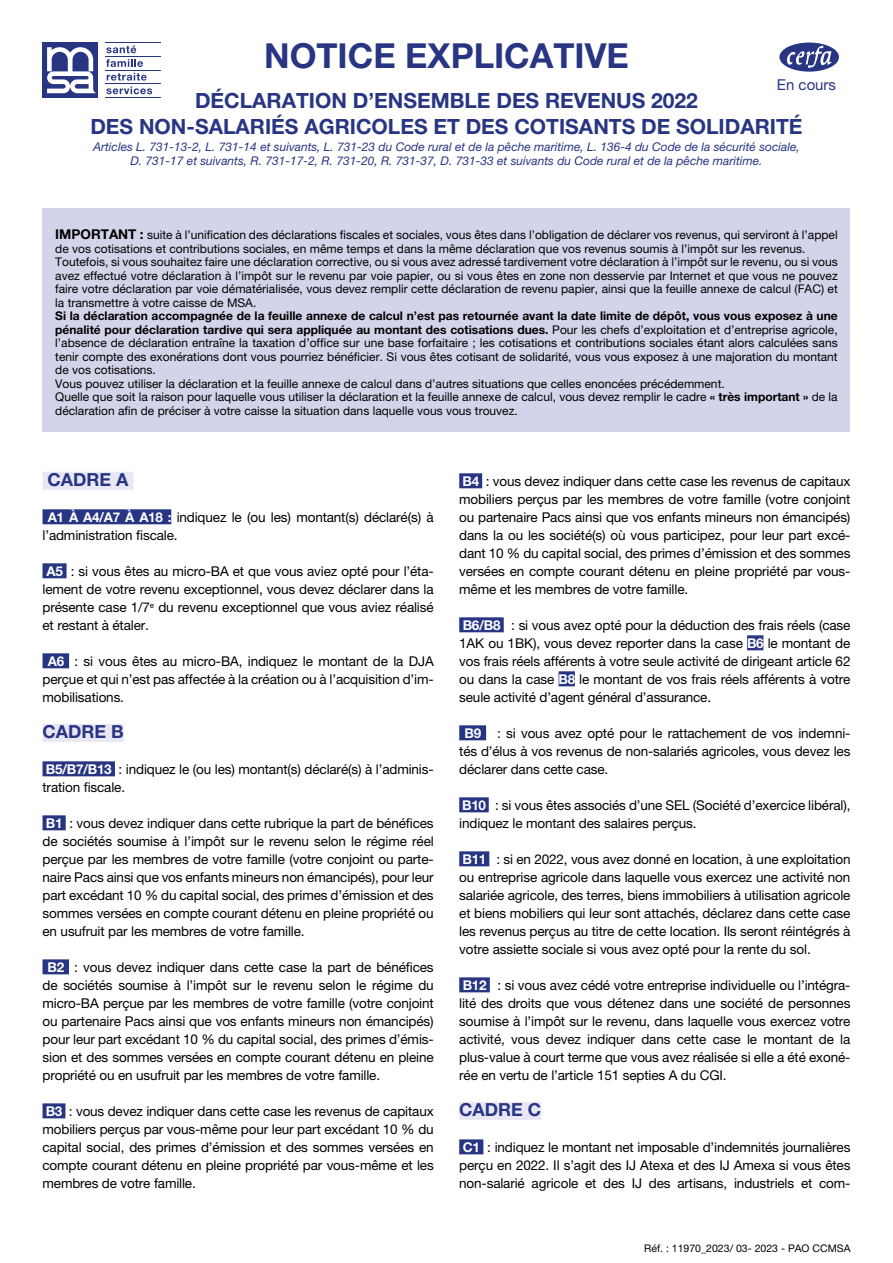
<style>
.page{position:relative;width:893px;height:1263px;background:#fff}
.page>*{position:absolute;margin:0;border:0;box-sizing:border-box;transform-origin:0 0}
.t1{font:700 34.5px "Helvetica Neue LT Pro";color:#283583}
.t2{font:700 21px/25.2px "Helvetica Neue LT Pro";color:#283583;text-align:center}
.t3{font:700 18px "Helvetica Neue LT Pro";color:#283583}
.t4{font:15px "Helvetica Neue LT Pro";color:#283583}
.t5{font:13.5px/18px "Helvetica Neue LT Pro";letter-spacing:-.01em;color:#000;text-align:justify}
.t6{font:12px/13.5px "Helvetica Neue LT Pro";color:#000}
.t7{font:italic 12px/13.5px "Helvetica Neue LT Pro";color:#283583;text-align:center}
.t8{font:10.5px "Helvetica Neue LT Pro";color:#000}
.s1{font-weight:700;font-size:13.5px}
.s2{font-weight:700}
.s3{font-weight:700;color:#fff}
</style>
<div class="page">
<svg style="left:106px;top:45px;width:30px;height:8px"></svg>
<svg style="left:106px;top:59px;width:37px;height:8px"></svg>
<svg style="left:106px;top:73px;width:46px;height:21px"></svg>
<hr style="left:105px;top:43px;width:55px;height:1px;background:#283583">
<hr style="left:105px;top:56px;width:55px;height:1px;background:#283583">
<hr style="left:105px;top:70px;width:55px;height:1px;background:#283583">
<hr style="left:105px;top:83px;width:55px;height:1px;background:#283583">
<hr style="left:105px;top:97px;width:55px;height:1px;background:#283583">
<div style="left:43px;top:43px;width:55px;height:55px;background:#283583"></div>
<svg style="left:47px;top:47px;width:49px;height:46px"></svg>
<div style="left:779px;top:43px;width:60px;height:29px;background:#283583;border-radius:50%"></div>
<svg style="left:786px;top:46px;width:46px;height:22px"></svg>
<div style="left:43px;top:209px;width:807px;height:223px;background:#d3d4e9"></div>
<div style="left:43px;top:472px;width:91px;height:18px;background:#e9e7f4"></div>
<div style="left:43px;top:509px;width:128px;height:15px;background:#283583"></div>
<div style="left:43px;top:563px;width:24px;height:15px;background:#283583"></div>
<div style="left:43px;top:653px;width:26px;height:15px;background:#283583"></div>
<div style="left:43px;top:724px;width:81px;height:18px;background:#e9e7f4"></div>
<div style="left:43px;top:761px;width:72px;height:15px;background:#283583"></div>
<div style="left:43px;top:815px;width:23px;height:15px;background:#283583"></div>
<div style="left:43px;top:959px;width:26px;height:15px;background:#283583"></div>
<div style="left:43px;top:1103px;width:22px;height:15px;background:#283583"></div>
<div style="left:459px;top:473px;width:23px;height:15px;background:#283583"></div>
<div style="left:459px;top:617px;width:45px;height:15px;background:#283583"></div>
<div style="left:747px;top:635px;width:16px;height:15px;background:#283583"></div>
<div style="left:559px;top:671px;width:16px;height:15px;background:#283583"></div>
<div style="left:459px;top:725px;width:27px;height:15px;background:#283583"></div>
<div style="left:459px;top:797px;width:30px;height:15px;background:#283583"></div>
<div style="left:459px;top:851px;width:30px;height:15px;background:#283583"></div>
<div style="left:459px;top:977px;width:31px;height:15px;background:#283583"></div>
<div style="left:459px;top:1102px;width:82px;height:18px;background:#e9e7f4"></div>
<div style="left:459px;top:1139px;width:24px;height:15px;background:#283583"></div>
<h1 class="t1" style="left:264px;top:35px;width:366px">NOTICE EXPLICATIVE</h1>
<h2 class="t2" style="left:90px;top:88px;width:714px">DÉCLARATION D’ENSEMBLE DES REVENUS 2022<br>DES NON-SALARIÉS AGRICOLES ET DES COTISANTS DE SOLIDARITÉ</h2>
<p class="t7" style="left:93px;top:140px;width:708px">Articles L. 731-13-2, L. 731-14 et suivants, L. 731-23 du Code rural et de la pêche maritime, L. 136-4 du Code de la sécurité sociale,<br>D. 731-17 et suivants, R. 731-17-2, R. 731-20, R. 731-37, D. 731-33 et suivants du Code rural et de la pêche maritime.</p>
<p class="t4" style="left:777px;top:76px;width:61px">En cours</p>
<p class="t6" style="left:55px;top:228px;width:784px"><span class="s1">IMPORTANT :</span> suite à l’unification des déclarations fiscales et sociales, vous êtes dans l’obligation de déclarer vos revenus, qui serviront à l’appel de vos cotisations et contributions sociales, en même temps et dans la même déclaration que vos revenus soumis à l’impôt sur les revenus.<br>Toutefois, si vous souhaitez faire une déclaration corrective, ou si vous avez adressé tardivement votre déclaration à l’impôt sur le revenu, ou si vous avez effectué votre déclaration à l’impôt sur le revenu par voie papier, ou si vous êtes en zone non desservie par Internet et que vous ne pouvez faire votre déclaration par voie dématérialisée, vous devez remplir cette déclaration de revenu papier, ainsi que la feuille annexe de calcul (FAC) et la transmettre à votre caisse de MSA.</p>
<p class="t6" style="left:55px;top:309px;width:784px"><span class="s2">Si la déclaration accompagnée de la feuille annexe de calcul n’est pas retournée avant la date limite de dépôt, vous vous exposez à une pénalité pour déclaration tardive qui sera appliquée au montant des cotisations dues.</span> Pour les chefs d’exploitation et d’entreprise agricole, l’absence de déclaration entraîne la taxation d’office sur une base forfaitaire ; les cotisations et contributions sociales étant alors calculées sans tenir compte des exonérations dont vous pourriez bénéficier. Si vous êtes cotisant de solidarité, vous vous exposez à une majoration du montant de vos cotisations.<br>Vous pouvez utiliser la déclaration et la feuille annexe de calcul dans d’autres situations que celles enoncées précédemment.<br>Quelle que soit la raison pour laquelle vous utiliser la déclaration et la feuille annexe de calcul, vous devez remplir le cadre <span class="s2">« très important »</span> de la déclaration afin de préciser à votre caisse la situation dans laquelle vous vous trouvez.</p>
<h3 class="t3" style="left:48px;top:468px;width:82px">CADRE A</h3>
<p class="t5" style="left:43px;top:508px;width:393px;text-indent:5px"><span class="s3">A1 À A4/A7 À A18 :</span> indiquez le (ou les) montant(s) déclaré(s) à l’administration fiscale.</p>
<p class="t5" style="left:43px;top:562px;width:393px"><span class="s3">A5</span> : si vous êtes au micro-BA et que vous aviez opté pour l’éta&shy;lement de votre revenu exceptionnel, vous devez déclarer dans la présente case 1/7<sup>e</sup> du revenu exceptionnel que vous aviez réalisé et restant à étaler.</p>
<p class="t5" style="left:43px;top:652px;width:393px;text-indent:5px"><span class="s3">A6</span> : si vous êtes au micro-BA, indiquez le montant de la DJA perçue et qui n’est pas affectée à la création ou à l’acquisition d’im&shy;mobilisations.</p>
<h3 class="t3" style="left:43px;top:720px;width:83px">CADRE B</h3>
<p class="t5" style="left:43px;top:760px;width:393px"><span class="s3">B5/B7/B13</span> : indiquez le (ou les) montant(s) déclaré(s) à l’adminis&shy;tration fiscale.</p>
<p class="t5" style="left:43px;top:814px;width:393px"><span class="s3">B1</span> : vous devez indiquer dans cette rubrique la part de bénéfices de sociétés soumise à l’impôt sur le revenu selon le régime réel perçue par les membres de votre famille (votre conjoint ou parte&shy;naire Pacs ainsi que vos enfants mineurs non émancipés), pour leur part excédant 10 % du capital social, des primes d’émission et des sommes versées en compte courant détenu en pleine propriété ou en usufruit par les membres de votre famille.</p>
<p class="t5" style="left:43px;top:958px;width:393px;text-indent:5px"><span class="s3">B2</span> : vous devez indiquer dans cette case la part de bénéfices de sociétés soumise à l’impôt sur le revenu selon le régime du micro-BA perçue par les membres de votre famille (votre conjoint ou partenaire Pacs ainsi que vos enfants mineurs non émancipés) pour leur part excédant 10 % du capital social, des primes d’émis&shy;sion et des sommes versées en compte courant détenu en pleine propriété ou en usufruit par les membres de votre famille.</p>
<p class="t5" style="left:43px;top:1102px;width:393px"><span class="s3">B3</span> : vous devez indiquer dans cette case les revenus de capitaux mobiliers perçus par vous-même pour leur part excédant 10 % du capital social, des primes d’émission et des sommes versées en compte courant détenu en pleine propriété par vous-même et les membres de votre famille.</p>
<p class="t5" style="left:459px;top:472px;width:393px"><span class="s3">B4</span> : vous devez indiquer dans cette case les revenus de capitaux mobiliers perçus par les membres de votre famille (votre conjoint ou partenaire Pacs ainsi que vos enfants mineurs non émancipés) dans la ou les société(s) où vous participez, pour leur part excé&shy;dant 10 % du capital social, des primes d’émission et des sommes versées en compte courant détenu en pleine propriété par vous&shy;même et les membres de votre famille.</p>
<p class="t5" style="left:459px;top:616px;width:393px"><span class="s3">B6/B8</span> : si vous avez opté pour la déduction des frais réels (case 1AK ou 1BK), vous devez reporter dans la case <span class="s3">B6</span> le montant de vos frais réels afférents à votre seule activité de dirigeant article 62 ou dans la case <span class="s3">B8</span> le montant de vos frais réels afférents à votre seule activité d’agent général d’assurance.</p>
<p class="t5" style="left:459px;top:724px;width:393px;text-indent:5px"><span class="s3">B9</span> : si vous avez opté pour le rattachement de vos indemni&shy;tés d’élus à vos revenus de non-salariés agricoles, vous devez les déclarer dans cette case.</p>
<p class="t5" style="left:459px;top:796px;width:393px"><span class="s3">B10</span> : si vous êtes associés d’une SEL (Société d’exercice libéral), indiquez le montant des salaires perçus.</p>
<p class="t5" style="left:459px;top:850px;width:393px"><span class="s3">B11</span> : si en 2022, vous avez donné en location, à une exploitation ou entreprise agricole dans laquelle vous exercez une activité non salariée agricole, des terres, biens immobiliers à utilisation agricole et biens mobiliers qui leur sont attachés, déclarez dans cette case les revenus perçus au titre de cette location. Ils seront réintégrés à votre assiette sociale si vous avez opté pour la rente du sol.</p>
<p class="t5" style="left:459px;top:976px;width:393px"><span class="s3">B12</span> : si vous avez cédé votre entreprise individuelle ou l’intégra&shy;lité des droits que vous détenez dans une société de personnes soumise à l’impôt sur le revenu, dans laquelle vous exercez votre activité, vous devez indiquer dans cette case le montant de la plus-value à court terme que vous avez réalisée si elle a été exoné&shy;rée en vertu de l’article 151 septies A du CGI.</p>
<h3 class="t3" style="left:459px;top:1098px;width:84px">CADRE C</h3>
<p class="t5" style="left:459px;top:1138px;width:393px"><span class="s3">C1</span> : indiquez le montant net imposable d’indemnités journalières perçu en 2022. Il s’agit des IJ Atexa et des IJ Amexa si vous êtes non-salarié agricole et des IJ des artisans, industriels et com-</p>
<p class="t8" style="left:644px;top:1242px;width:208px">Réf. : 11970_2023/ 03- 2023 - PAO CCMSA</p>
</div>
